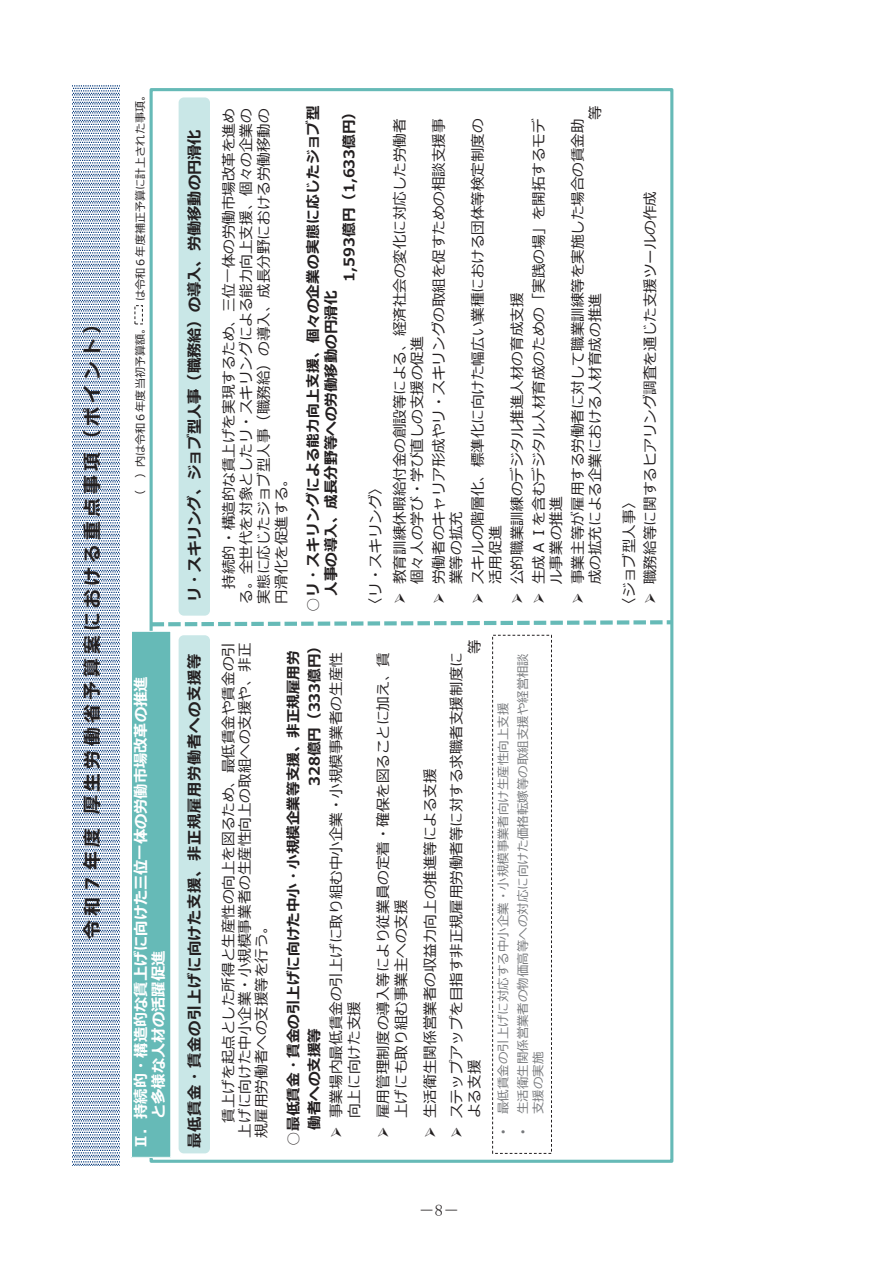
<style>
.page{position:relative;width:893px;height:1263px;background:#fff}
.page>*{position:absolute;margin:0;border:0;box-sizing:border-box;transform-origin:0 0}
.t1{font:700 18.75px "Meiryo";letter-spacing:.22em;color:#231f20}
.t2{font:16.5px "MS Mincho";color:#231f20}
.t3{font:700 15.3px/17.5px "Meiryo";color:#fff}
.t4{font:700 15.3px "Meiryo";color:#231f20}
.t5{font:700 15.3px "Meiryo";letter-spacing:.045em;color:#231f20}
.t6{font:14.55px/17.4px "Meiryo";color:#231f20}
.t7{font:700 14.55px/20.7px "Meiryo";color:#231f20}
.t8{font:700 14.55px "Meiryo";letter-spacing:.025em;color:#231f20}
.t9{font:12.45px/15.3px "Meiryo";color:#76787b}
.t10{font:11.1px "Meiryo";color:#231f20}
.s1{font-family:"Arial"}
</style>
<div class="page">
<svg style="left:73px;top:85px;width:47px;height:1080px"></svg>
<svg style="left:149px;top:618px;width:525px;height:10px"></svg>
<div style="left:179px;top:97px;width:31px;height:519px;background:#c9e7e7;border-radius:5px"></div>
<div style="left:131px;top:631px;width:40px;height:526px;background:#66bab7"></div>
<div style="left:131px;top:631px;width:40px;height:526px;border:1px solid #fff"></div>
<div style="left:179px;top:635px;width:31px;height:518px;background:#c9e7e7;border-radius:5px"></div>
<div style="left:492px;top:635px;width:60px;height:519px;border:1px dashed #231f20"></div>
<p class="t1" style="left:79px;top:939px;width:625px;rotate:-90deg">令和７年度 厚生労働省予算案における重点事項（ポイント）</p>
<p class="t10" style="left:133px;top:301px;width:213px;rotate:-90deg">は令和６年度補正予算に計上された事項。</p>
<p class="t10" style="left:133px;top:500px;width:179px;rotate:-90deg">（ ）内は令和６年度当初予算額。</p>
<p class="t3" style="left:133px;top:1119px;width:444px;text-indent:-30px;rotate:-90deg">Ⅱ．持続的・構造的な賃上げに向けた三位一体の労働市場改革の推進と多様な人材の活躍促進</p>
<p class="t4" style="left:184px;top:602px;width:474px;rotate:-90deg">リ・スキリング、ジョブ型人事（職務給）の導入、労働移動の円滑化</p>
<p class="t5" style="left:184px;top:1148px;width:495px;rotate:-90deg">最低賃金・賃金の引上げに向けた支援、非正規雇用労働者への支援等</p>
<p class="t6" style="left:221px;top:604px;width:497px;text-align:justify;text-indent:15px;rotate:-90deg">持続的・構造的な賃上げを実現するため、三位一体の労働市場改革を進める。全世代を対象としたリ・スキリングによる能力向上支援、個々の企業の実態に応じたジョブ型人事（職務給）の導入、成長分野における労働移動の円滑化を促進する。</p>
<p class="t8" style="left:303px;top:612px;width:508px;rotate:-90deg">○リ・スキリングによる能力向上支援、個々の企業の実態に応じたジョブ型</p>
<p class="t7" style="left:340px;top:282px;width:178px;rotate:-90deg">1,593億円（1,633億円）</p>
<p class="t7" style="left:322px;top:596px;width:307px;rotate:-90deg">人事の導入、成長分野等への労働移動の円滑化</p>
<p class="t6" style="left:367px;top:612px;width:133px;rotate:-90deg">〈リ・スキリング〉</p>
<p class="t6" style="left:587px;top:120px;width:16px;rotate:-90deg">等</p>
<p class="t6" style="left:531px;top:584px;width:467px;text-indent:-20px;rotate:-90deg">➢ 生成ＡＩを含むデジタル人材育成のための「実践の場」を開拓するモデル事業の推進</p>
<p class="t6" style="left:570px;top:584px;width:467px;text-indent:-20px;rotate:-90deg">➢ 事業主等が雇用する労働者に対して職業訓練等を実施した場合の賃金助成の拡充による企業における人材育成の推進</p>
<p class="t6" style="left:392px;top:584px;width:467px;text-indent:-20px;rotate:-90deg">➢ 教育訓練休暇給付金の創設等による、経済社会の変化に対応した労働者個々人の学び・学び直しの支援の促進</p>
<p class="t6" style="left:431px;top:584px;width:467px;text-indent:-20px;rotate:-90deg">➢ 労働者のキャリア形成やリ・スキリングの取組を促すための相談支援事業等の拡充</p>
<p class="t6" style="left:470px;top:584px;width:467px;text-indent:-20px;rotate:-90deg">➢ スキルの階層化、標準化に向けた幅広い業種における団体等検定制度の活用促進</p>
<p class="t6" style="left:509px;top:604px;width:313px;rotate:-90deg">➢ 公的職業訓練のデジタル推進人材の育成支援</p>
<p class="t6" style="left:221px;top:1137px;width:497px;line-height:16.6px;text-align:justify;text-indent:15px;rotate:-90deg">賃上げを起点とした所得と生産性の向上を図るため、最低賃金や賃金の引上げに向けた中小企業・小規模事業者の生産性向上の取組への支援や、非正規雇用労働者への支援等を行う。</p>
<p class="t7" style="left:284px;top:1130px;width:481px;text-indent:-16px;rotate:-90deg">○最低賃金・賃金の引上げに向けた中小・小規模企業等支援、非正規雇用労働者への支援等</p>
<p class="t7" style="left:305px;top:786px;width:149px;rotate:-90deg">328億円（333億円）</p>
<p class="t6" style="left:328px;top:1118px;width:467px;line-height:18.1px;text-indent:-20px;rotate:-90deg">➢ 事業場内最低賃金の引上げに取り組む中小企業・小規模事業者の生産性向上に向けた支援</p>
<p class="t6" style="left:375px;top:1118px;width:467px;line-height:18px;text-indent:-20px;rotate:-90deg">➢ 雇用管理制度の導入等により従業員の定着・確保を図ることに加え、賃上げにも取り組む事業主への支援</p>
<p class="t6" style="left:422px;top:1138px;width:371px;rotate:-90deg">➢ 生活衛生関係営業者の収益力向上の推進等による支援</p>
<p class="t6" style="left:467px;top:654px;width:16px;rotate:-90deg">等</p>
<p class="t6" style="left:448px;top:1118px;width:467px;line-height:18.1px;text-indent:-20px;rotate:-90deg">➢ ステップアップを目指す非正規雇用労働者等に対する求職者支援制度による支援</p>
<p class="t9" style="left:496px;top:1134px;width:432px;rotate:-90deg"><span class="s1">•</span> 最低賃金の引上げに対応する中小企業・小規模事業者向け生産性向上支援</p>
<p class="t9" style="left:516px;top:1114px;width:463px;text-indent:-20px;rotate:-90deg"><span class="s1">•</span> 生活衛生関係営業者の物価高等への対応に向けた価格転嫁等の取組支援や経営相談支援の実施</p>
<p class="t6" style="left:642px;top:604px;width:414px;rotate:-90deg">➢ 職務給等に関するヒアリング調査を通じた支援ツールの作成</p>
<p class="t6" style="left:621px;top:612px;width:118px;rotate:-90deg">〈ジョブ型人事〉</p>
<p class="t2" style="left:418px;top:1201px;width:43px">－8－</p>
</div>
